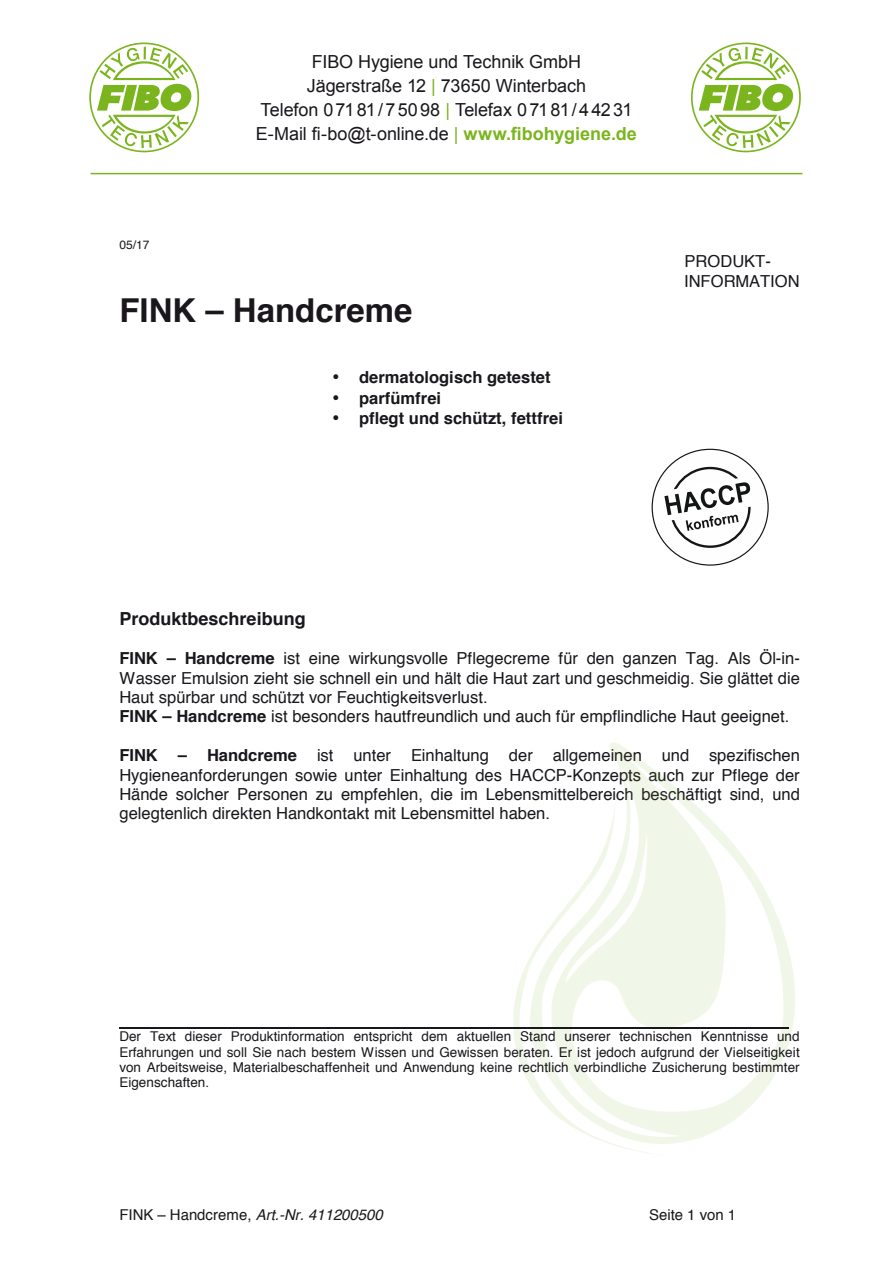
<style>
.page{position:relative;width:893px;height:1263px;background:#fff}
.page>*{position:absolute;margin:0;border:0;box-sizing:border-box;transform-origin:0 0}
.t1{font:700 33px "Helvetica";color:#1a171c}
.t2{font:18px "Arial";letter-spacing:-.005em;color:#1a171c}
.t3{font:700 18px "Helvetica";color:#1a171c}
.t4{font:16.5px/19.4px "Helvetica";color:#1a171c}
.t5{font:700 16.5px "Helvetica";color:#1a171c}
.t6{font:italic 15px "Helvetica";color:#1a171c}
.t7{font:15px "Helvetica";letter-spacing:-.005em;color:#1a171c}
.t8{font:13.5px/15.3px "Helvetica";letter-spacing:.005em;color:#1a171c;text-align:justify}
.t9{font:12px "Helvetica";color:#1a171c}
.s1{color:#7ab51d}
.s2{font-weight:700;color:#7ab51d}
.s3{font-weight:700}
.s4{font-style:normal}
</style>
<div class="page">
<hr style="left:91px;top:173px;width:711px;height:1px;background:#7ab51d">
<svg style="left:89px;top:43px;width:110px;height:109px"></svg>
<svg style="left:691px;top:43px;width:110px;height:109px"></svg>
<svg style="left:651px;top:448px;width:118px;height:118px"></svg>
<svg style="left:609px;top:743px;width:186px;height:401px"></svg>
<svg style="left:668px;top:1115px;width:14px;height:24px"></svg>
<svg style="left:609px;top:747px;width:176px;height:368px"></svg>
<svg style="left:512px;top:797px;width:156px;height:357px"></svg>
<hr style="left:119px;top:1028px;width:670px;height:1px;background:#1a171c">
<p class="t9" style="left:119px;top:236px;width:32px">05/17</p>
<p class="t2" style="left:312px;top:50px;width:271px">FIBO Hygiene und Technik GmbH</p>
<p class="t2" style="left:307px;top:74px;width:281px">Jägerstraße 12 <span class="s1">|</span> 73650 Winterbach</p>
<p class="t2" style="left:261px;top:98px;width:373px">Telefon 07181/75098 <span class="s1">|</span> Telefax 07181/44231</p>
<p class="t2" style="left:256px;top:121px;width:382px">E-Mail fi-bo@t-online.de <span class="s1">|</span> <span class="s2">www.fibohygiene.de</span></p>
<p class="t1" style="left:119px;top:284px;width:295px">FINK – Handcreme</p>
<p class="t5" style="left:332px;top:364px;width:220px">• dermatologisch getestet</p>
<p class="t5" style="left:332px;top:385px;width:110px">• parfümfrei</p>
<p class="t5" style="left:332px;top:405px;width:232px">• pflegt und schützt, fettfrei</p>
<p class="t4" style="left:684px;top:253px;width:117px">PRODUKT-<br>INFORMATION</p>
<p class="t3" style="left:119px;top:604px;width:188px">Produktbeschreibung</p>
<p class="t4" style="left:119px;top:649px;width:682px"><span class="s3">FINK – Handcreme</span> ist eine wirkungsvolle Pflegecreme für den ganzen Tag. Als Öl-in-Wasser Emulsion zieht sie schnell ein und hält die Haut zart und geschmeidig. Sie glättet die Haut spürbar und schützt vor Feuchtigkeitsverlust.<br><span class="s3">FINK – Handcreme</span> ist besonders hautfreundlich und auch für empflindliche Haut geeignet.</p>
<p class="t4" style="left:119px;top:746px;width:682px;text-align:justify"><span class="s3">FINK – Handcreme</span> ist unter Einhaltung der allgemeinen und spezifischen Hygieneanforderungen sowie unter Einhaltung des HACCP-Konzepts auch zur Pflege der Hände solcher Personen zu empfehlen, die im Lebensmittelbereich beschäftigt sind, und gelegtenlich direkten Handkontakt mit Lebensmittel haben.</p>
<p class="t8" style="left:119px;top:1029px;width:682px">Der Text dieser Produktinformation entspricht dem aktuellen Stand unserer technischen Kenntnisse und Erfahrungen und soll Sie nach bestem Wissen und Gewissen beraten. Er ist jedoch aufgrund der Vielseitigkeit von Arbeitsweise, Materialbeschaffenheit und Anwendung keine rechtlich verbindliche Zusicherung bestimmter Eigenschaften.</p>
<p class="t8" style="left:409px;top:1029px;width:5px">t</p>
<p class="t6" style="left:119px;top:1203px;width:265px"><span class="s4">FINK – Handcreme,</span> Art.-Nr. 411200500</p>
<p class="t7" style="left:649px;top:1203px;width:88px">Seite 1 von 1</p>
</div>
